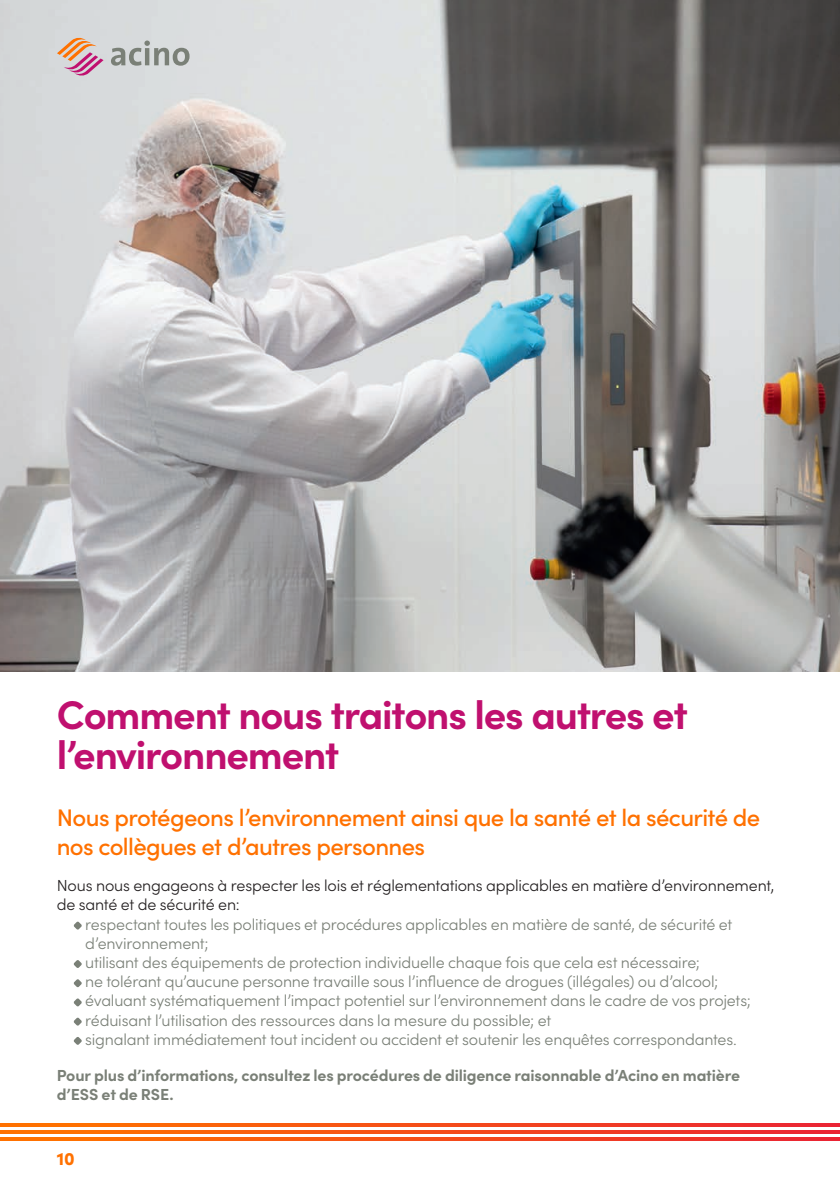
<style>
.page{position:relative;width:840px;height:1191px;background:#fff}
.page>*{position:absolute;margin:0;border:0;box-sizing:border-box;transform-origin:0 0}
.t1{font:700 40px/40px "Sofia Pro";letter-spacing:-.03em;color:#c0106f}
.t2{font:500 24px/28.8px "Sofia Pro";letter-spacing:-.03em;color:#ff7100}
.t3{font:900 18px "Sofia Pro";color:#ff7100}
.t4{font:300 16px/19.2px "Sofia Pro";letter-spacing:-.01em;color:#7a8077}
.t5{font:300 16px/19.2px "Sofia Pro";letter-spacing:-.01em;color:#231f20}
.t6{font:700 16px/19.2px "Sofia Pro";letter-spacing:-.01em;color:#7a8077}
</style>
<div class="page">
<img style="left:0;top:0;width:839px;height:671px">
<svg style="left:74px;top:921px;width:8px;height:8px"></svg>
<svg style="left:74px;top:960px;width:8px;height:8px"></svg>
<svg style="left:74px;top:979px;width:8px;height:8px"></svg>
<svg style="left:74px;top:998px;width:8px;height:8px"></svg>
<svg style="left:74px;top:1017px;width:8px;height:8px"></svg>
<svg style="left:74px;top:1037px;width:8px;height:8px"></svg>
<svg style="left:0;top:1123px;width:839px;height:3px;background:#f54d18"></svg>
<svg style="left:0;top:1130px;width:839px;height:3px;background:#f54d18"></svg>
<svg style="left:0;top:1137px;width:839px;height:3px;background:#f54d18"></svg>
<svg style="left:57px;top:37px;width:46px;height:39px;background:#d8adac"></svg>
<svg style="left:111px;top:41px;width:78px;height:25px;background:#b4b8b6"></svg>
<h1 class="t1" style="left:57px;top:691px;width:632px">Comment nous traitons les autres et l’environnement</h1>
<h2 class="t2" style="left:57px;top:802px;width:704px">Nous protégeons l’environnement ainsi que la santé et la sécurité de nos collègues et d’autres personnes</h2>
<p class="t5" style="left:57px;top:875px;width:718px">Nous nous engageons à respecter les lois et réglementations applicables en matière d’environnement, de santé et de sécurité en:</p>
<p class="t4" style="left:85px;top:913px;width:666px">respectant toutes les politiques et procédures applicables en matière de santé, de sécurité et d’environnement;<br>utilisant des équipements de protection individuelle chaque fois que cela est nécessaire;<br>ne tolérant qu’aucune personne travaille sous l’influence de drogues (illégales) ou d’alcool; évaluant systématiquement l’impact potentiel sur l’environnement dans le cadre de vos projets; réduisant l’utilisation des ressources dans la mesure du possible; et<br>signalant immédiatement tout incident ou accident et soutenir les enquêtes correspondantes.</p>
<p class="t6" style="left:57px;top:1064px;width:684px">Pour plus d’informations, consultez les procédures de diligence raisonnable d’Acino en matière d’ESS et de RSE.</p>
<p class="t3" style="left:57px;top:1144px;width:19px">10</p>
</div>
